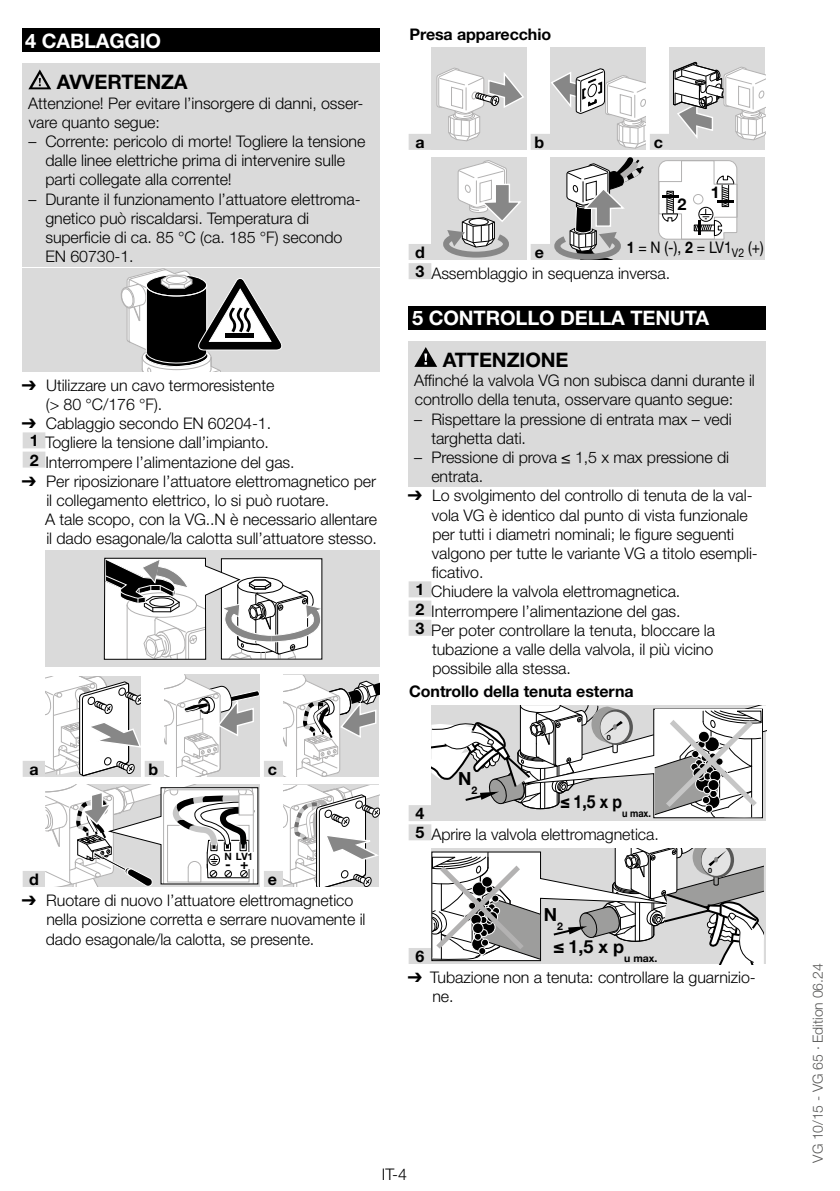
<style>
.page{position:relative;width:840px;height:1191px;background:#fff}
.page>*{position:absolute;margin:0;border:0;box-sizing:border-box;transform-origin:0 0}
.t1{font:700 20px "Helvetica Neue LT Pro";letter-spacing:-.005em;color:#fff}
.t2{font:700 20px "Helvetica Neue LT Pro";letter-spacing:-.005em;color:#000}
.t3{font:700 18px "Helvetica Neue";color:#000}
.t4{font:700 18px "Helvetica Neue";color:#000;scale:.87 1}
.t5{font:700 16.2px "Helvetica Neue";color:#000}
.t6{font:300 16px/19.2px "Helvetica Neue LT Pro";letter-spacing:-.005em;color:#000}
.t7{font:700 16px "Helvetica Neue LT Pro";letter-spacing:-.005em;color:#000}
.t8{font:300 14px "Helvetica Neue LT Pro";letter-spacing:-.005em;color:#575756}
.t9{font:700 14px "Helvetica Neue";color:#000}
.t10{font:700 10.4px "Helvetica Neue";color:#000}
.t11{font:700 10.4px "Helvetica Neue";color:#000;scale:.87 1}
.t12{font:700 10px "Helvetica Neue";color:#000}
.t13{font:700 7.2px "Helvetica Neue";color:#000}
.s1{font-family:"Arial Unicode MS";font-weight:400}
.s2{font-weight:700}
.s3{font-weight:400}
.s4{font-family:"Helvetica"}
</style>
<div class="page">
<div style="left:23px;top:28px;width:357px;height:24px;background:#000"></div>
<div style="left:23px;top:64px;width:357px;height:31px;background:#dadada"></div>
<div style="left:23px;top:91px;width:357px;height:41px;background:#dadada"></div>
<div style="left:23px;top:130px;width:357px;height:60px;background:#dadada"></div>
<div style="left:23px;top:187px;width:357px;height:80px;background:#dadada"></div>
<div style="left:23px;top:432px;width:22px;height:16px;background:#dadada"></div>
<div style="left:23px;top:451px;width:22px;height:16px;background:#dadada"></div>
<div style="left:23px;top:761px;width:22px;height:16px;background:#dadada"></div>
<div style="left:145px;top:761px;width:19px;height:16px;background:#dadada"></div>
<div style="left:264px;top:761px;width:19px;height:16px;background:#dadada"></div>
<div style="left:23px;top:871px;width:22px;height:16px;background:#dadada"></div>
<div style="left:264px;top:871px;width:19px;height:16px;background:#dadada"></div>
<svg style="left:28px;top:69px;width:23px;height:20px"></svg>
<div style="left:23px;top:268px;width:357px;height:103px;background:#dadada"></div>
<svg style="left:121px;top:268px;width:161px;height:103px"></svg>
<div style="left:225px;top:333px;width:29px;height:5px;background:#000"></div>
<div style="left:45px;top:550px;width:335px;height:117px;background:#dadada"></div>
<svg style="left:103px;top:557px;width:219px;height:103px;background:#d0d0d0"></svg>
<svg style="left:45px;top:676px;width:96px;height:100px"></svg>
<svg style="left:164px;top:675px;width:96px;height:102px"></svg>
<svg style="left:283px;top:675px;width:96px;height:101px"></svg>
<svg style="left:45px;top:785px;width:214px;height:102px"></svg>
<svg style="left:283px;top:785px;width:96px;height:101px"></svg>
<div style="left:408px;top:134px;width:23px;height:16px;background:#dadada"></div>
<div style="left:530px;top:134px;width:20px;height:16px;background:#dadada"></div>
<div style="left:649px;top:134px;width:20px;height:16px;background:#dadada"></div>
<div style="left:408px;top:244px;width:23px;height:16px;background:#dadada"></div>
<div style="left:530px;top:244px;width:20px;height:16px;background:#dadada"></div>
<div style="left:408px;top:263px;width:23px;height:16px;background:#dadada"></div>
<div style="left:408px;top:306px;width:357px;height:24px;background:#000"></div>
<div style="left:408px;top:341px;width:357px;height:31px;background:#dadada"></div>
<div style="left:408px;top:369px;width:357px;height:41px;background:#dadada"></div>
<div style="left:408px;top:407px;width:357px;height:41px;background:#dadada"></div>
<div style="left:408px;top:446px;width:357px;height:41px;background:#dadada"></div>
<div style="left:408px;top:581px;width:23px;height:16px;background:#dadada"></div>
<div style="left:408px;top:600px;width:23px;height:16px;background:#dadada"></div>
<div style="left:408px;top:620px;width:23px;height:16px;background:#dadada"></div>
<div style="left:408px;top:805px;width:23px;height:16px;background:#dadada"></div>
<div style="left:408px;top:824px;width:23px;height:16px;background:#dadada"></div>
<div style="left:408px;top:948px;width:23px;height:16px;background:#dadada"></div>
<div style="left:431px;top:48px;width:95px;height:102px;background:#dadada"></div>
<svg style="left:436px;top:68px;width:88px;height:74px"></svg>
<div style="left:550px;top:48px;width:95px;height:102px;background:#dadada"></div>
<svg style="left:551px;top:68px;width:94px;height:81px"></svg>
<div style="left:669px;top:48px;width:95px;height:102px;background:#dadada"></div>
<svg style="left:673px;top:61px;width:91px;height:80px"></svg>
<div style="left:431px;top:158px;width:95px;height:102px;background:#dadada"></div>
<svg style="left:443px;top:160px;width:78px;height:98px"></svg>
<div style="left:550px;top:158px;width:214px;height:102px;background:#dadada"></div>
<svg style="left:554px;top:158px;width:90px;height:102px"></svg>
<svg style="left:658px;top:160px;width:79px;height:80px;background:#dfdfdf"></svg>
<svg style="left:414px;top:347px;width:23px;height:20px"></svg>
<div style="left:431px;top:705px;width:334px;height:116px;background:linear-gradient(to right,#dadada,#dadada)"></div>
<svg style="left:431px;top:705px;width:334px;height:113px"></svg>
<svg style="left:431px;top:848px;width:332px;height:116px"></svg>
<p class="t1" style="left:25px;top:28px;width:137px">4 CABLAGGIO</p>
<p class="t2" style="left:57px;top:70px;width:132px">AVVERTEN ZA</p>
<p class="t6" style="left:28px;top:93px;width:337px">Attenzione! Per evitare l’insorgere di danni, osser&shy;vare quanto segue:</p>
<p class="t6" style="left:45px;top:131px;width:321px;text-indent:-17px">– Corrente: pericolo di morte! Togliere la tensione dalle linee elettriche prima di intervenire sulle parti collegate alla corrente!</p>
<p class="t6" style="left:45px;top:189px;width:316px;text-indent:-17px">– Durante il funzionamento l’attuatore elettroma&shy;gnetico può riscaldarsi. Temperatura di superficie di ca. 85 °C (ca. 185 °F) secondo EN 60730-1.</p>
<p class="t6" style="left:46px;top:375px;width:230px;text-indent:-24px"><span class="s1">➔</span> Utilizzare un cavo termoresistente (&gt; 80 °C/176 °F).</p>
<p class="t6" style="left:30px;top:413px;width:266px;text-indent:-8px"><span class="s1">➔</span> Cablaggio secondo EN 60204-1.<br><span class="s2">1</span> Togliere la tensione dall’impianto.<br><span class="s2">2</span> Interrompere l’alimentazione del gas.</p>
<p class="t6" style="left:45px;top:471px;width:333px;text-indent:-23px"><span class="s1">➔</span> Per riposizionare l’attuatore elettromagnetico per il collegamento elettrico, lo si può ruotare.<br>A tale scopo, con la VG..N è necessario allentare il dado esagonale/la calotta sull’attuatore stesso.</p>
<p class="t7" style="left:30px;top:759px;width:11px">a</p>
<p class="t7" style="left:148px;top:759px;width:11px">b</p>
<p class="t7" style="left:268px;top:759px;width:11px">c</p>
<p class="t12" style="left:224px;top:849px;width:30px">N LV1</p>
<p class="t9" style="left:240px;top:853px;width:10px">+</p>
<p class="t9" style="left:225px;top:853px;width:7px">-</p>
<p class="t7" style="left:29px;top:869px;width:11px">d</p>
<p class="t7" style="left:268px;top:869px;width:11px">e</p>
<p class="t6" style="left:46px;top:890px;width:321px;text-indent:-24px"><span class="s1">➔</span> Ruotare di nuovo l’attuatore elettromagnetico nella posizione corretta e serrare nuovamente il dado esagonale/la calotta, se presente.</p>
<p class="t7" style="left:409px;top:24px;width:143px">Presa apparecchio</p>
<p class="t7" style="left:415px;top:132px;width:11px">a</p>
<p class="t7" style="left:534px;top:132px;width:11px">b</p>
<p class="t7" style="left:653px;top:132px;width:11px">c</p>
<p class="t5" style="left:677px;top:191px;width:11px">2</p>
<p class="t5" style="left:710px;top:180px;width:11px">1</p>
<p class="t6" style="left:415px;top:234px;width:349px;line-height:25.8px;text-indent:211px"><span class="s2">1</span> <span class="s3">= N (-),</span> <span class="s2">2</span> <span class="s3">= LV1</span><sub>V2</sub> <span class="s3">(+)<br></span><span class="s2">3</span> Assemblaggio in sequenza inversa.</p>
<p class="t1" style="left:412px;top:306px;width:298px">5 CONTROLLO DELLA TEN UTA</p>
<p class="t2" style="left:442px;top:347px;width:112px">ATTENZIONE</p>
<p class="t6" style="left:414px;top:370px;width:342px">Affinché la valvola VG non subisca danni durante il controllo della tenuta, osservare quanto segue:</p>
<p class="t6" style="left:431px;top:409px;width:302px;text-indent:-17px">– Rispettare la pressione di entrata max – vedi targhetta dati.</p>
<p class="t6" style="left:431px;top:447px;width:299px;text-indent:-17px">– Pressione di prova ≤ 1,5 x max pressione di entrata.</p>
<p class="t6" style="left:407px;top:486px;width:346px"><span class="s1">➔</span> Lo svolgimento del controllo di tenuta de la val-</p>
<p class="t6" style="left:431px;top:505px;width:317px">vola VG è identico dal punto di vista funzionale</p>
<p class="t6" style="left:432px;top:524px;width:303px">per tutti i diametri nominali; le figure seguenti</p>
<p class="t6" style="left:431px;top:543px;width:327px">valgono per tutte le variante VG a titolo esempli-</p>
<p class="t6" style="left:431px;top:562px;width:53px">ficativo.</p>
<p class="t6" style="left:415px;top:582px;width:266px"><span class="s2">1</span> Chiudere la valvola elettromagnetica.</p>
<p class="t6" style="left:415px;top:601px;width:266px"><span class="s2">2</span> Interrompere l’alimentazione del gas.</p>
<p class="t6" style="left:415px;top:620px;width:301px"><span class="s2">3</span> Per poter controllare la tenuta, bloccare la</p>
<p class="t6" style="left:432px;top:639px;width:282px">tubazione a valle della valvola, il più vicino</p>
<p class="t6" style="left:432px;top:658px;width:140px">possibile alla stessa.</p>
<p class="t7" style="left:409px;top:682px;width:226px">Controllo della tenuta esterna</p>
<p class="t7" style="left:415px;top:242px;width:11px">d</p>
<p class="t7" style="left:534px;top:242px;width:11px">e</p>
<p class="t13" style="left:606px;top:732px;width:6px">0</p>
<p class="t3" style="left:458px;top:764px;width:15px">N</p>
<p class="t10" style="left:471px;top:782px;width:7px">2</p>
<p class="t4" style="left:560px;top:788px;width:72px"><span class="s4">≤</span> 1,5 x p</p>
<p class="t7" style="left:415px;top:803px;width:10px">4</p>
<p class="t11" style="left:621px;top:805px;width:35px">u max.</p>
<p class="t6" style="left:415px;top:824px;width:245px"><span class="s2">5</span> Aprire la valvola elettromagnetica.</p>
<p class="t7" style="left:415px;top:946px;width:10px">6</p>
<p class="t3" style="left:543px;top:900px;width:15px">N</p>
<p class="t10" style="left:556px;top:918px;width:7px">2</p>
<p class="t3" style="left:553px;top:932px;width:72px"><span class="s4">≤ 1</span>,5 x p</p>
<p class="t10" style="left:624px;top:950px;width:35px">u max.</p>
<p class="t13" style="left:707px;top:865px;width:6px">0</p>
<p class="t6" style="left:432px;top:967px;width:325px;text-indent:-24px"><span class="s1">➔</span> Tubazione non a tenuta: controllare la guarnizio&shy;ne.</p>
<p class="t6" style="left:382px;top:1164px;width:26px">IT-4</p>
<p class="t8" style="left:809px;top:1162px;width:200px;rotate:-90deg">VG 10/15 - VG 65 · Edition 06.24</p>
</div>
